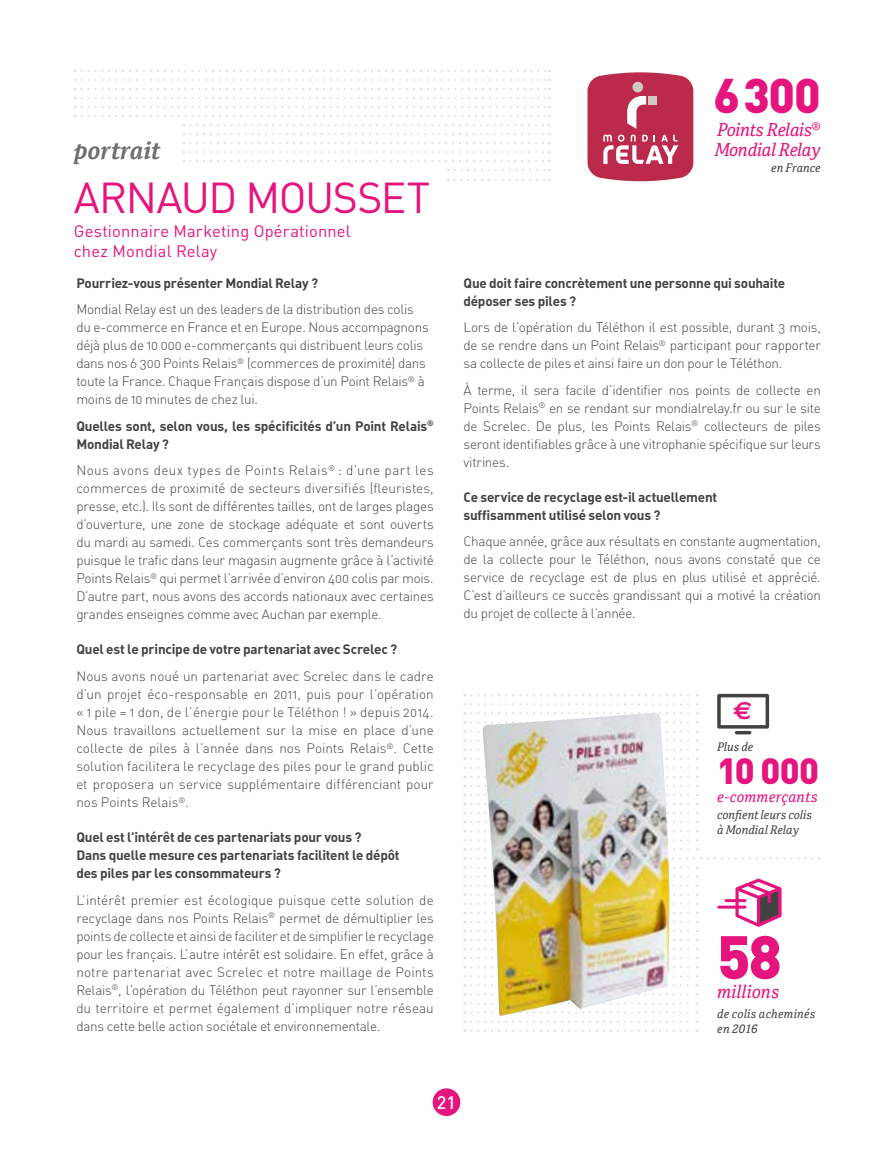
<style>
.page{position:relative;width:893px;height:1149px;background:#fff}
.page>*{position:absolute;margin:0;border:0;box-sizing:border-box;transform-origin:0 0}
.t1{font:900 60px "DIN";color:#e5157d}
.t2{font:900 48px "DIN";color:#e5157d}
.t3{font:42.75px "DIN";letter-spacing:-.035em;color:#e5157d}
.t4{font:900 36px "DIN";color:#e5157d}
.t5{font:700 24.9px "Euro Sans";color:#e5157d}
.t6{font:italic 700 24.6px "Cordale";color:#706f6f}
.t7{font:italic 18px/19.5px "Cordale";letter-spacing:-.02em;color:#e5157d}
.t8{font:italic 18px "Cordale";letter-spacing:.005em;color:#e5157d}
.t9{font:500 18px "DIN";color:#fff}
.t10{font:16.5px/19.8px "DIN";letter-spacing:.01em;color:#e5157d}
.t11{font:italic 15px "Cordale";letter-spacing:.01em;color:#e5157d}
.t12{font:13.5px/18px "DIN Light Alternate";letter-spacing:-.02em;color:#424241;text-align:justify}
.t13{font:13.5px/18px "DIN Bold Alternate";letter-spacing:-.015em;color:#424241}
.t14{font:italic 12px/15px "Cordale";color:#424241}
.t15{font:italic 12px/15px "Cordale";letter-spacing:.02em;color:#424241}
</style>
<div class="page">
<svg style="left:82px;top:88px;width:463px;height:2px"></svg>
<svg style="left:82px;top:115px;width:463px;height:2px"></svg>
<svg style="left:190px;top:124px;width:354px;height:2px"></svg>
<svg style="left:190px;top:133px;width:354px;height:2px"></svg>
<svg style="left:190px;top:142px;width:354px;height:2px"></svg>
<svg style="left:190px;top:151px;width:354px;height:2px"></svg>
<svg style="left:190px;top:160px;width:354px;height:2px"></svg>
<svg style="left:448px;top:169px;width:97px;height:2px"></svg>
<svg style="left:448px;top:179px;width:97px;height:2px"></svg>
<svg style="left:82px;top:70px;width:463px;height:2px"></svg>
<svg style="left:82px;top:97px;width:463px;height:2px"></svg>
<svg style="left:82px;top:79px;width:463px;height:2px"></svg>
<svg style="left:82px;top:106px;width:463px;height:2px"></svg>
<svg style="left:587px;top:72px;width:106px;height:110px"></svg>
<div style="left:632px;top:82px;width:11px;height:10px;background:#d0c8c1;border-radius:50%"></div>
<div style="left:717px;top:693px;width:52px;height:35px;background:#fff;border:3px solid #424241"></div>
<svg style="left:736px;top:730px;width:14px;height:4px"></svg>
<svg style="left:471px;top:993px;width:226px;height:2px"></svg>
<svg style="left:471px;top:866px;width:227px;height:2px"></svg>
<svg style="left:471px;top:739px;width:227px;height:2px"></svg>
<svg style="left:471px;top:1029px;width:226px;height:2px"></svg>
<svg style="left:471px;top:966px;width:227px;height:2px"></svg>
<svg style="left:471px;top:902px;width:227px;height:2px"></svg>
<svg style="left:471px;top:839px;width:227px;height:2px"></svg>
<svg style="left:471px;top:776px;width:227px;height:1px"></svg>
<svg style="left:471px;top:712px;width:227px;height:2px"></svg>
<svg style="left:471px;top:984px;width:226px;height:2px"></svg>
<svg style="left:471px;top:921px;width:227px;height:1px"></svg>
<svg style="left:471px;top:857px;width:348px;height:2px"></svg>
<svg style="left:471px;top:730px;width:227px;height:2px"></svg>
<svg style="left:471px;top:1020px;width:226px;height:2px"></svg>
<svg style="left:471px;top:893px;width:227px;height:2px"></svg>
<svg style="left:471px;top:830px;width:227px;height:2px"></svg>
<svg style="left:471px;top:766px;width:227px;height:2px"></svg>
<svg style="left:471px;top:703px;width:227px;height:2px"></svg>
<svg style="left:471px;top:694px;width:227px;height:2px"></svg>
<svg style="left:471px;top:1002px;width:226px;height:2px"></svg>
<svg style="left:471px;top:875px;width:227px;height:2px"></svg>
<svg style="left:471px;top:812px;width:227px;height:2px"></svg>
<svg style="left:471px;top:748px;width:227px;height:2px"></svg>
<svg style="left:471px;top:975px;width:227px;height:2px"></svg>
<svg style="left:471px;top:912px;width:227px;height:1px"></svg>
<svg style="left:471px;top:848px;width:227px;height:2px"></svg>
<svg style="left:471px;top:785px;width:227px;height:1px"></svg>
<svg style="left:471px;top:721px;width:227px;height:2px"></svg>
<svg style="left:471px;top:1011px;width:226px;height:2px"></svg>
<svg style="left:471px;top:884px;width:226px;height:2px"></svg>
<svg style="left:471px;top:821px;width:227px;height:2px"></svg>
<svg style="left:471px;top:757px;width:227px;height:2px"></svg>
<img style="left:482px;top:712px;width:188px;height:303px">
<svg style="left:735px;top:878px;width:46px;height:48px"></svg>
<hr style="left:726px;top:898px;width:19px;height:3px;background:#e5157d">
<hr style="left:719px;top:905px;width:26px;height:3px;background:#e5157d">
<div style="left:433px;top:1087px;width:27px;height:28px;background:#e5157d;border-radius:50%"></div>
<h3 class="t6" style="left:74px;top:136px;width:88px">portrait</h3>
<h3 class="t3" style="left:74px;top:171px;width:358px">ARNAUD MOUSSET</h3>
<p class="t10" style="left:74px;top:221px;width:278px">Gestionnaire Marketing Opérationnel chez Mondial Relay</p>
<p class="t13" style="left:76px;top:273px;width:243px">Pourriez-vous présenter Mondial Relay ?</p>
<p class="t12" style="left:76px;top:300px;width:354px;text-align:left">Mondial Relay est un des leaders de la distribution des colis du e-commerce en France et en Europe. Nous accompagnons déjà plus de 10 000 e-commerçants qui distribuent leurs colis dans nos 6 300 Points Relais<sup>®</sup> (commerces de proximité) dans toute la France. Chaque Français dispose d’un Point Relais<sup>®</sup> à moins de 10 minutes de chez lui.</p>
<p class="t13" style="left:76px;top:416px;width:359px">Quelles sont, selon vous, les spécificités d’un Point Relais<sup>®<br></sup>Mondial Relay ?</p>
<p class="t12" style="left:76px;top:461px;width:359px">Nous avons deux types de Points Relais<sup>®</sup> : d’une part les commerces de proximité de secteurs diversifiés (fleuristes, presse, etc.). Ils sont de différentes tailles, ont de larges plages d’ouverture, une zone de stockage adéquate et sont ouverts du mardi au samedi. Ces commerçants sont très demandeurs puisque le trafic dans leur magasin augmente grâce à l’activité Points Relais<sup>®</sup> qui permet l’arrivée d’environ 400 colis par mois.<br>D’autre part, nous avons des accords nationaux avec certaines grandes enseignes comme avec Auchan par exemple.</p>
<p class="t13" style="left:76px;top:639px;width:322px">Quel est le principe de votre partenariat avec Screlec ?</p>
<p class="t12" style="left:76px;top:666px;width:359px">Nous avons noué un partenariat avec Screlec dans le cadre d’un projet éco-responsable en 2011, puis pour l’opération « 1 pile = 1 don, de l’énergie pour le Téléthon ! » depuis 2014.<br>Nous travaillons actuellement sur la mise en place d’une collecte de piles à l’année dans nos Points Relais<sup>®</sup>. Cette solution facilitera le recyclage des piles pour le grand public et proposera un service supplémentaire différenciant pour nos Points Relais<sup>®</sup>.</p>
<p class="t13" style="left:76px;top:827px;width:325px">Quel est l’intérêt de ces partenariats pour vous ?<br>Dans quelle mesure ces partenariats facilitent le dépôt des piles par les consommateurs ?</p>
<p class="t12" style="left:76px;top:890px;width:359px">L’intérêt premier est écologique puisque cette solution de recyclage dans nos Points Relais<sup>®</sup> permet de démultiplier les points de collecte et ainsi de faciliter et de simplifier le recyclage pour les français. L’autre intérêt est solidaire. En effet, grâce à notre partenariat avec Screlec et notre maillage de Points Relais<sup>®</sup>, l’opération du Téléthon peut rayonner sur l’ensemble du territoire et permet également d’impliquer notre réseau dans cette belle action sociétale et environnementale.</p>
<h2 class="t2" style="left:713px;top:63px;width:109px">6300</h2>
<h3 class="t7" style="left:715px;top:120px;width:107px">Points Relais<sup>®<br></sup>Mondial Relay</h3>
<p class="t14" style="left:771px;top:161px;width:51px">en France</p>
<p class="t13" style="left:463px;top:273px;width:323px">Que doit faire concrètement une personne qui souhaite déposer ses piles ?</p>
<p class="t12" style="left:463px;top:318px;width:359px">Lors de l’opération du Téléthon il est possible, durant 3 mois, de se rendre dans un Point Relais<sup>®</sup> participant pour rapporter sa collecte de piles et ainsi faire un don pour le Téléthon.</p>
<p class="t12" style="left:463px;top:380px;width:359px">À terme, il sera facile d’identifier nos points de collecte en Points Relais<sup>®</sup> en se rendant sur mondialrelay.fr ou sur le site de Screlec. De plus, les Points Relais<sup>®</sup> collecteurs de piles seront identifiables grâce à une vitrophanie spécifique sur leurs vitrines.</p>
<p class="t13" style="left:463px;top:487px;width:255px">Ce service de recyclage est-il actuellement suffisamment utilisé selon vous ?</p>
<p class="t12" style="left:463px;top:532px;width:359px">Chaque année, grâce aux résultats en constante augmentation, de la collecte pour le Téléthon, nous avons constaté que ce service de recyclage est de plus en plus utilisé et apprécié.<br>C’est d’ailleurs ce succès grandissant qui a motivé la création du projet de collecte à l’année.</p>
<h3 class="t5" style="left:733px;top:695px;width:20px">E</h3>
<p class="t14" style="left:717px;top:739px;width:38px">Plus de</p>
<h3 class="t4" style="left:717px;top:747px;width:103px">10 000</h3>
<p class="t11" style="left:717px;top:788px;width:102px">e-commerçants</p>
<p class="t14" style="left:717px;top:807px;width:96px">confient leurs colis à Mondial Relay</p>
<h1 class="t1" style="left:717px;top:916px;width:66px">58</h1>
<h3 class="t8" style="left:717px;top:981px;width:64px">millions</h3>
<p class="t15" style="left:717px;top:1006px;width:100px">de colis acheminés en 2016</p>
<h3 class="t9" style="left:437px;top:1090px;width:21px">21</h3>
</div>
